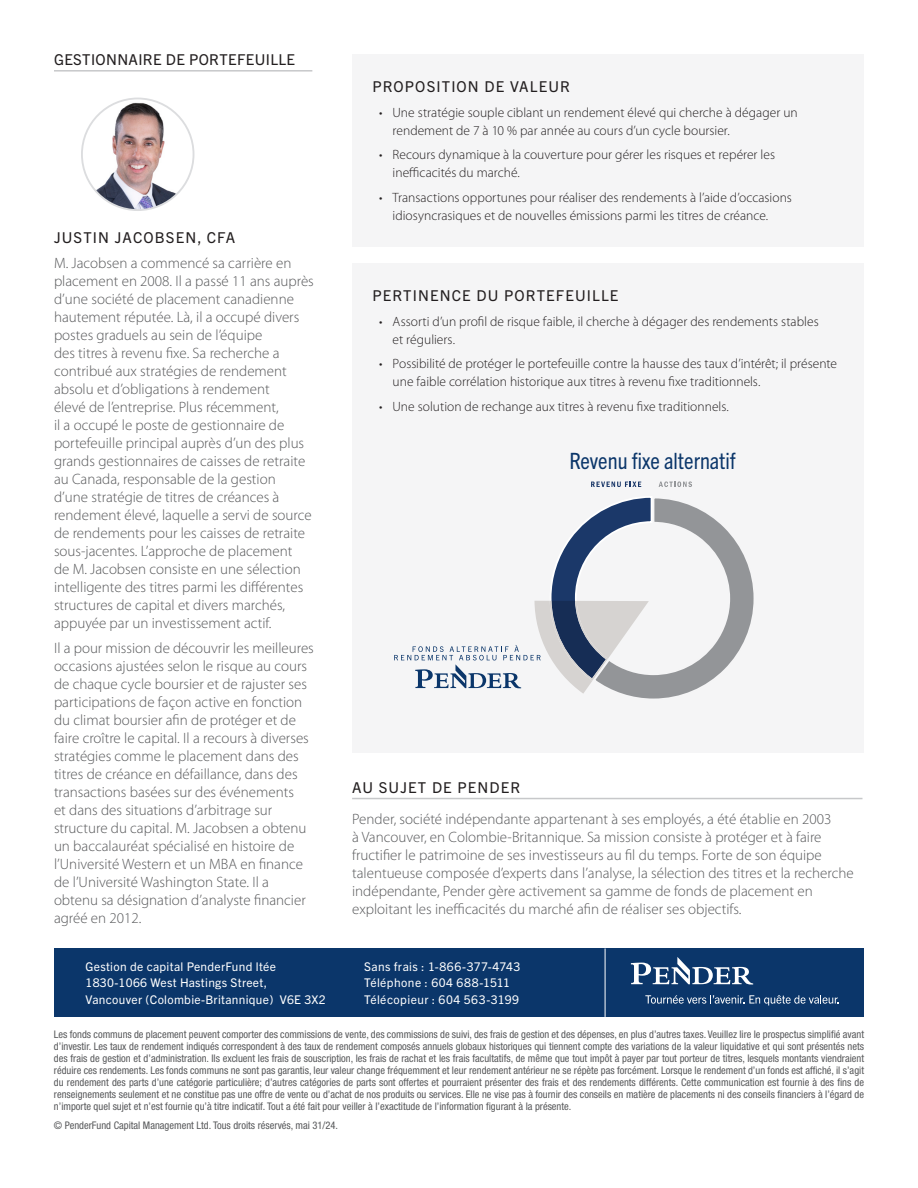
<style>
.page{position:relative;width:918px;height:1188px;background:#fff}
.page>*{position:absolute;margin:0;border:0;box-sizing:border-box;transform-origin:0 0}
.t1{font:condensed 22.5px "Trade Gothic Next LT Pro";color:#0b366a}
.t2{font:300 15px/18px "Myriad Pro";color:#57585a}
.t3{font:15px "Trade Gothic Next LT Pro";letter-spacing:.075em;color:#231f20}
.t4{font:15px "Trade Gothic Next LT Pro";letter-spacing:.025em;color:#231f20}
.t5{font:300 13.5px/18px "Myriad Pro";color:#231f20}
.t6{font:12px/16.5px "Trade Gothic Next LT Pro";letter-spacing:.025em;color:#fff}
.t7{font:condensed 10.5px/12px "Helvetica Neue LT Pro";color:#57585a;text-align:justify}
</style>
<div class="page">
<hr style="left:54px;top:70px;width:258px;height:2px;background:#c7c8ca">
<img style="left:82px;top:98px;width:112px;height:112px;border-radius:56px">
<div style="left:81px;top:98px;width:113px;height:113px;border:2px solid #dcdddf;border-radius:50%"></div>
<div style="left:352px;top:54px;width:512px;height:192px;background:#f5f5f6"></div>
<div style="left:352px;top:263px;width:512px;height:490px;background:#f5f5f6"></div>
<hr style="left:352px;top:798px;width:510px;height:1px;background:#c7c8ca">
<svg style="left:591px;top:482px;width:50px;height:5px"></svg>
<svg style="left:659px;top:481px;width:33px;height:6px"></svg>
<svg style="left:394px;top:497px;width:360px;height:202px"></svg>
<div style="left:55px;top:948px;width:809px;height:69px;background:#0b366a"></div>
<hr style="left:605px;top:948px;width:1px;height:69px;background:#fff">
<svg style="left:645px;top:995px;width:194px;height:11px"></svg>
<svg style="left:631px;top:957px;width:122px;height:28px"></svg>
<p class="t4" style="left:54px;top:49px;width:243px">GESTIONNAIRE DE PORTEFEUILLE</p>
<p class="t3" style="left:54px;top:227px;width:183px">JUSTIN JACOBSEN, CFA</p>
<p class="t2" style="left:54px;top:254px;width:261px">M. Jacobsen a commencé sa carrière en placement en 2008. Il a passé 11 ans auprès d’une société de placement canadienne hautement réputée. Là, il a occupé divers postes graduels au sein de l’équipe<br>des titres à revenu fixe. Sa recherche a contribué aux stratégies de rendement absolu et d’obligations à rendement<br>élevé de l’entreprise. Plus récemment,<br>il a occupé le poste de gestionnaire de portefeuille principal auprès d’un des plus grands gestionnaires de caisses de retraite au Canada, responsable de la gestion<br>d’une stratégie de titres de créances à rendement élevé, laquelle a servi de source de rendements pour les caisses de retraite sous-jacentes. L’approche de placement<br>de M. Jacobsen consiste en une sélection intelligente des titres parmi les différentes structures de capital et divers marchés, appuyée par un investissement actif.</p>
<p class="t2" style="left:54px;top:639px;width:261px">Il a pour mission de découvrir les meilleures occasions ajustées selon le risque au cours de chaque cycle boursier et de rajuster ses participations de façon active en fonction du climat boursier afin de protéger et de faire croître le capital. Il a recours à diverses stratégies comme le placement dans des titres de créance en défaillance, dans des transactions basées sur des événements<br>et dans des situations d’arbitrage sur structure du capital. M. Jacobsen a obtenu un baccalauréat spécialisé en histoire de l’Université Western et un MBA en finance de l’Université Washington State. Il a obtenu sa désignation d’analyste financier agréé en 2012.</p>
<p class="t6" style="left:86px;top:957px;width:192px">Gestion de capital PenderFund ltée</p>
<p class="t6" style="left:86px;top:974px;width:242px">1830-1066 West Hastings Street,<br>Vancouver (Colombie-Britannique) V6E 3X2</p>
<p class="t3" style="left:372px;top:76px;width:199px">PROPOSITION DE VALEUR</p>
<p class="t5" style="left:393px;top:103px;width:407px;text-indent:-14px">• Une stratégie souple ciblant un rendement élevé qui cherche à dégager un rendement de 7 à 10 % par année au cours d’un cycle boursier.</p>
<p class="t5" style="left:393px;top:146px;width:384px;text-indent:-14px">• Recours dynamique à la couverture pour gérer les risques et repérer les inefficacités du marché.</p>
<p class="t5" style="left:393px;top:188px;width:401px;text-indent:-14px">• Transactions opportunes pour réaliser des rendements à l’aide d’occasions idiosyncrasiques et de nouvelles émissions parmi les titres de créance.</p>
<p class="t3" style="left:372px;top:285px;width:248px">PERTINENCE DU PORTEFEUILLE</p>
<p class="t5" style="left:393px;top:312px;width:428px;text-indent:-14px">• Assorti d’un profil de risque faible, il cherche à dégager des rendements stables et réguliers.</p>
<p class="t5" style="left:393px;top:355px;width:446px;text-indent:-14px">• Possibilité de protéger le portefeuille contre la hausse des taux d’intérêt; il présente une faible corrélation historique aux titres à revenu fixe traditionnels.</p>
<p class="t5" style="left:379px;top:398px;width:351px">• Une solution de rechange aux titres à revenu fixe traditionnels.</p>
<p class="t1" style="left:569px;top:446px;width:168px">Revenu fixe alternatif</p>
<p class="t3" style="left:352px;top:777px;width:170px">AU SUJET DE PENDER</p>
<p class="t2" style="left:352px;top:810px;width:503px">Pender, société indépendante appartenant à ses employés, a été établie en 2003<br>à Vancouver, en Colombie-Britannique. Sa mission consiste à protéger et à faire fructifier le patrimoine de ses investisseurs au fil du temps. Forte de son équipe talentueuse composée d’experts dans l’analyse, la sélection des titres et la recherche indépendante, Pender gère activement sa gamme de fonds de placement en exploitant les inefficacités du marché afin de réaliser ses objectifs.</p>
<p class="t6" style="left:364px;top:957px;width:158px">Sans frais : 1-866-377-4743</p>
<p class="t6" style="left:364px;top:974px;width:157px">Téléphone : 604 688-1511<br>Télécopieur : 604 563-3199</p>
<p class="t7" style="left:54px;top:1029px;width:812px">Les fonds communs de placement peuvent comporter des commissions de vente, des commissions de suivi, des frais de gestion et des dépenses, en plus d’autres taxes. Veuillez lire le prospectus simplifié avant d’investir. Les taux de rendement indiqués correspondent à des taux de rendement composés annuels globaux historiques qui tiennent compte des variations de la valeur liquidative et qui sont présentés nets des frais de gestion et d’administration. Ils excluent les frais de souscription, les frais de rachat et les frais facultatifs, de même que tout impôt à payer par tout porteur de titres, lesquels montants viendraient réduire ces rendements. Les fonds communs ne sont pas garantis, leur valeur change fréquemment et leur rendement antérieur ne se répète pas forcément. Lorsque le rendement d’un fonds est affiché, il s’agit du rendement des parts d’une catégorie particulière; d’autres catégories de parts sont offertes et pourraient présenter des frais et des rendements différents. Cette communication est fournie à des fins de renseignements seulement et ne constitue pas une offre de vente ou d’achat de nos produits ou services. Elle ne vise pas à fournir des conseils en matière de placements ni des conseils financiers à l’égard de n’importe quel sujet et n’est fournie qu’à titre indicatif. Tout a été fait pour veiller à l’exactitude de l’information figurant à la présente.</p>
<p class="t7" style="left:54px;top:1119px;width:286px">© PenderFund Capital Management Ltd. Tous droits réservés, mai 31/24.</p>
</div>
